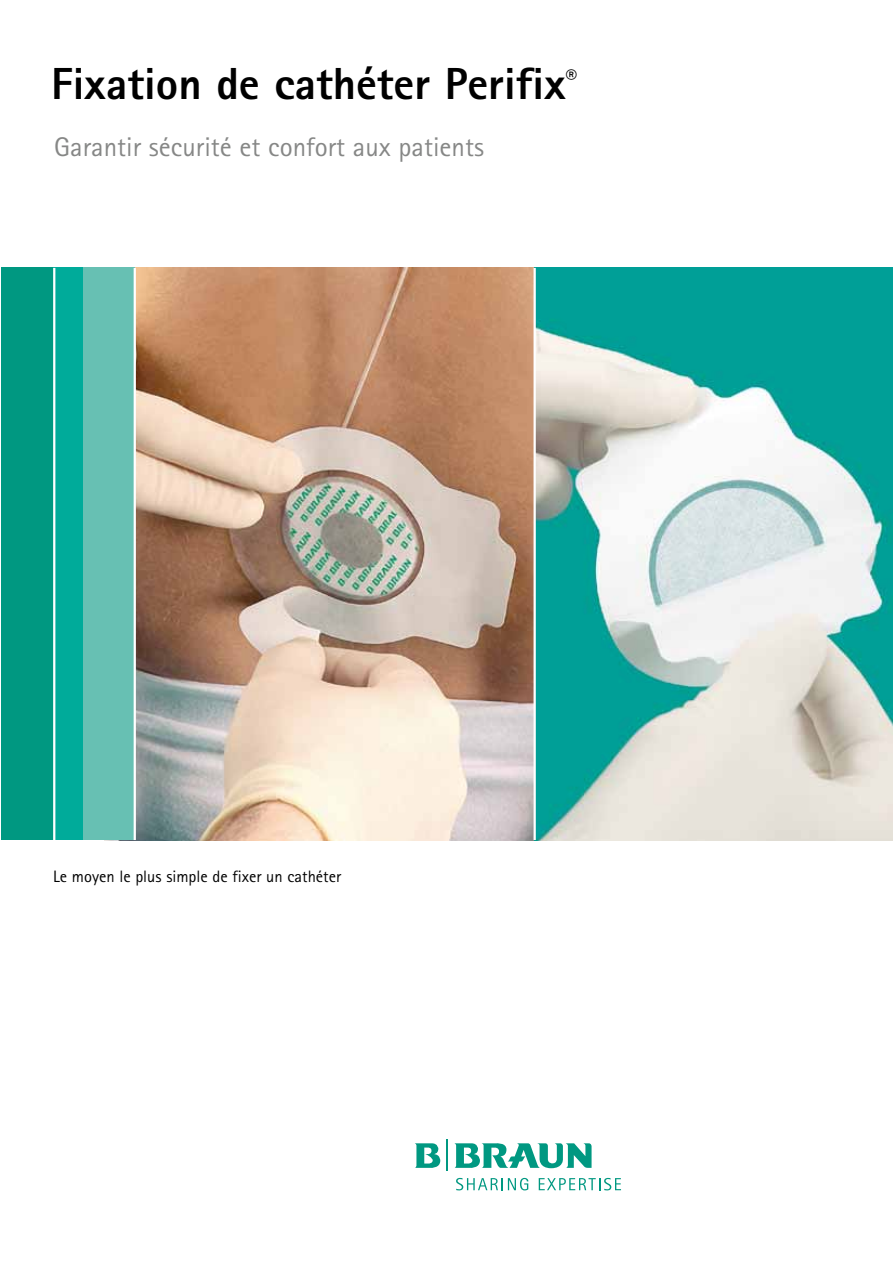
<style>
.page{position:relative;width:893px;height:1263px;background:#fff}
.page>*{position:absolute;margin:0;border:0;box-sizing:border-box;transform-origin:0 0}
.t1{font:800 45px "Rotis Sans Serif Pro";color:#000}
.t2{font:27px "Rotis Sans Serif Pro";color:#868786}
.t3{font:16.5px "Rotis Sans Serif Pro";color:#000}
</style>
<div class="page">
<svg style="left:456px;top:1178px;width:72px;height:12px"></svg>
<svg style="left:539px;top:1178px;width:82px;height:12px"></svg>
<svg style="left:415px;top:1143px;width:25px;height:25px"></svg>
<svg style="left:454px;top:1143px;width:138px;height:25px"></svg>
<hr style="left:446px;top:1140px;width:1px;height:31px;background:#009881">
<img style="left:136px;top:268px;width:397px;height:572px">
<img style="left:536px;top:268px;width:357px;height:572px">
<div style="left:82px;top:268px;width:52px;height:572px;background:#67c0b3"></div>
<div style="left:1px;top:268px;width:71px;height:572px;background:#009881"></div>
<div style="left:53px;top:268px;width:29px;height:572px;background:#00ab9a"></div>
<hr style="left:53px;top:268px;width:2px;height:572px;background:#fff">
<h1 class="t1" style="left:51px;top:55px;width:527px">Fixation de cathéter Perifix<sup>®</sup></h1>
<h2 class="t2" style="left:54px;top:131px;width:431px">Garantir sécurité et confort aux patients</h2>
<p class="t3" style="left:53px;top:866px;width:290px">Le moyen le plus simple de fixer un cathéter</p>
</div>
